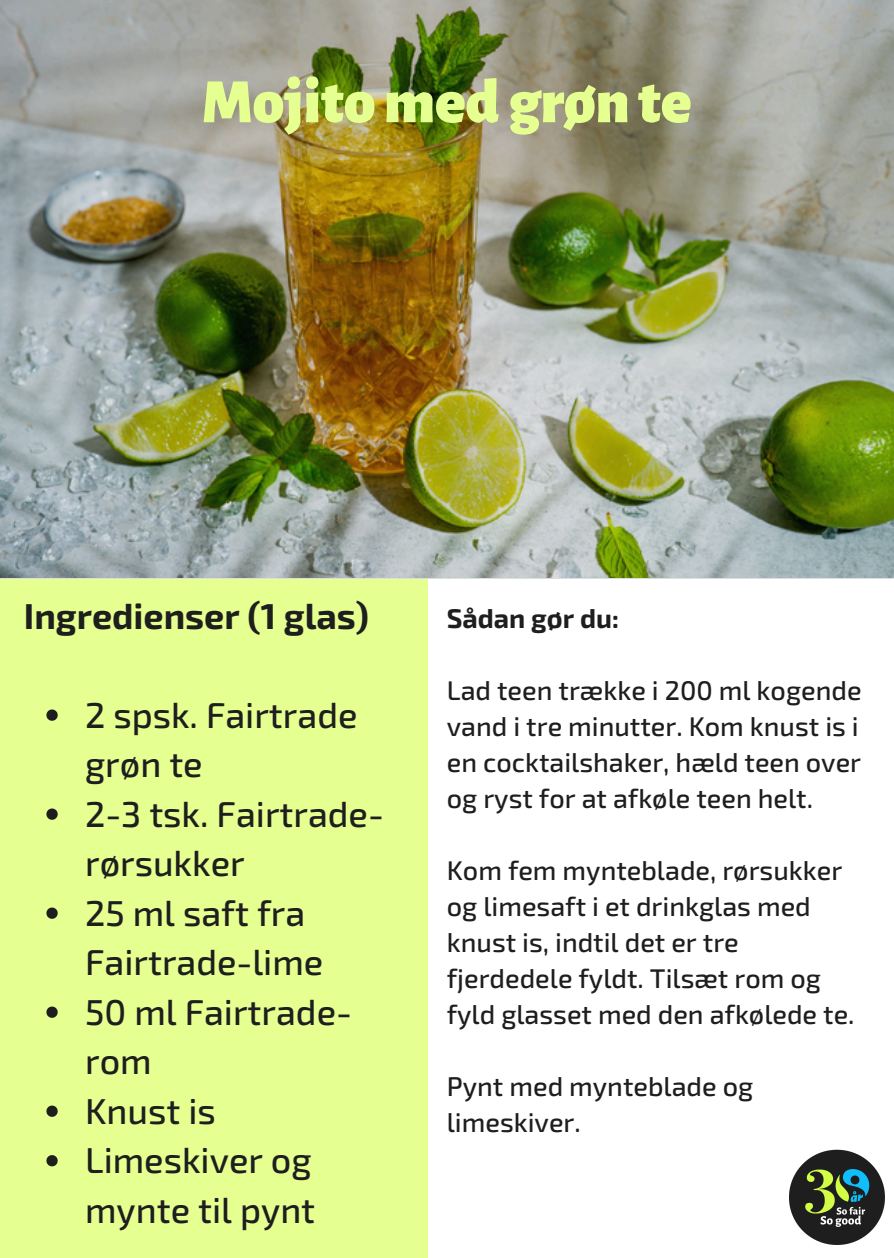
<style>
.page{position:relative;width:894px;height:1258px;background:#fff}
.page>*{position:absolute;margin:0;border:0;box-sizing:border-box;transform-origin:0 0}
.t1{font:900 63px "Alegreya Sans";color:#e5ff90}
.t2{font:500 36px/49.5px "Exo 2";color:#1e1e1e}
.t3{font:700 36px "Exo 2";color:#1e1e1e}
.t4{font:500 27px/36px "Exo 2";color:#1e1e1e}
.t5{font:700 27px "Exo 2";color:#1e1e1e}
</style>
<div class="page">
<div style="left:0;top:579px;width:427px;height:679px;background:#e5ff90"></div>
<img style="left:0;top:0;width:893px;height:579px">
<svg style="left:46px;top:709px;width:12px;height:12px"></svg>
<svg style="left:46px;top:808px;width:12px;height:12px"></svg>
<svg style="left:46px;top:907px;width:12px;height:12px"></svg>
<svg style="left:46px;top:1006px;width:12px;height:12px"></svg>
<svg style="left:46px;top:1105px;width:12px;height:12px"></svg>
<svg style="left:46px;top:1155px;width:12px;height:11px"></svg>
<img style="left:789px;top:1149px;width:95px;height:96px">
<p class="t1" style="left:202px;top:72px;width:491px">Mojitomed grønte</p>
<p class="t3" style="left:24px;top:592px;width:346px">Ingredienser (1 glas)</p>
<p class="t2" style="left:85px;top:688px;width:274px">2 spsk. Fairtrade grøn te</p>
<p class="t2" style="left:85px;top:787px;width:300px">2-3 tsk. Fairtrade&shy;rørsukker</p>
<p class="t2" style="left:85px;top:886px;width:240px">25 ml saft fra<br>Fairtrade-lime</p>
<p class="t2" style="left:85px;top:985px;width:268px">50 ml Fairtrade&shy;rom</p>
<p class="t2" style="left:85px;top:1084px;width:132px">Knust is</p>
<p class="t2" style="left:85px;top:1134px;width:231px">Limeskiver og mynte til pynt</p>
<p class="t5" style="left:446px;top:600px;width:174px">Sådan gør du:</p>
<h1 class="t4" style="left:446px;top:671px;width:416px;text-align:justify">Lad teen trække i 200 ml kogende vand i tre minutter. Kom knust is i en cocktailshaker, hæld teen over og ryst for at afkøle teen helt.</h1>
<h2 class="t4" style="left:446px;top:851px;width:409px">Kom fem mynteblade, rørsukker og limesaft i et drinkglas med knust is, indtil det er tre fjerdedele fyldt. Tilsæt rom og fyld glasset med den afkølede te.</h2>
<p class="t4" style="left:446px;top:1067px;width:308px">Pynt med mynteblade og limeskiver.</p>
</div>
